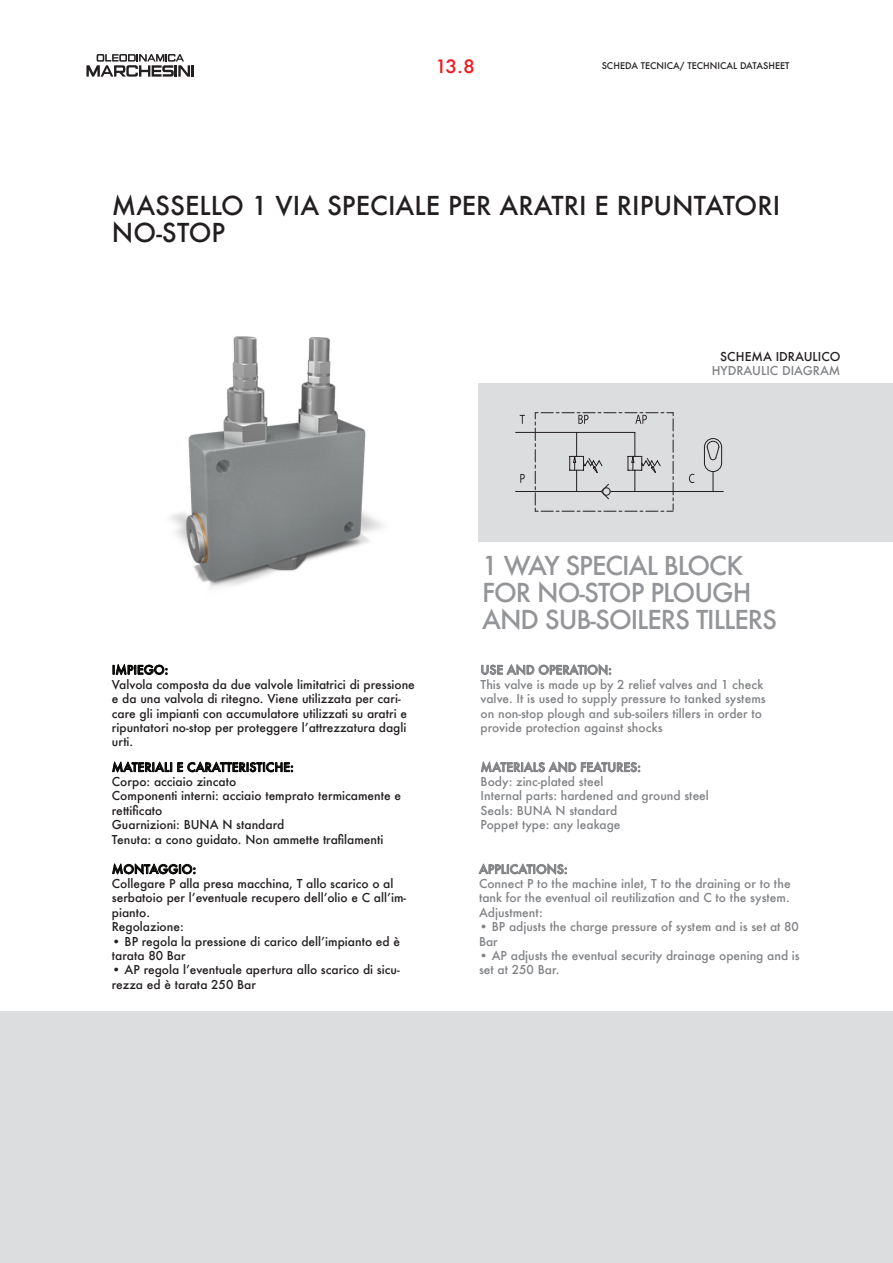
<style>
.page{position:relative;width:893px;height:1263px;background:#fff}
.page>*{position:absolute;margin:0;border:0;box-sizing:border-box;transform-origin:0 0}
.t1{font:500 25.5px "Futura";letter-spacing:-.04em;color:#939598}
.t2{font:500 25.5px "Futura";color:#231f20}
.t3{font:500 18px "Futura";color:#ee1d23;scale:1.06 1}
.t4{font:500 12px/14.4px "Futura";color:#231f20}
.t5{font:500 12px/14.4px "Futura";color:#808285}
.t6{font:500 12px "Futura";color:#040503}
.t7{font:500 9px "Futura";color:#231f20}
</style>
<div class="page">
<svg style="left:86px;top:54px;width:108px;height:23px"></svg>
<div style="left:478px;top:383px;width:415px;height:159px;background:#dcdddf"></div>
<div style="left:0;top:1011px;width:893px;height:252px;background:#dcdddf"></div>
<svg style="left:481px;top:664px;width:131px;height:12px"></svg>
<svg style="left:481px;top:761px;width:160px;height:12px"></svg>
<svg style="left:478px;top:863px;width:89px;height:12px"></svg>
<svg style="left:112px;top:863px;width:84px;height:12px"></svg>
<svg style="left:112px;top:761px;width:182px;height:12px"></svg>
<svg style="left:113px;top:664px;width:55px;height:12px"></svg>
<hr style="left:516px;top:432px;width:119px;height:1px;background:#231f20">
<hr style="left:516px;top:491px;width:85px;height:1px;background:#231f20">
<hr style="left:610px;top:491px;width:113px;height:1px;background:#231f20">
<svg style="left:520px;top:415px;width:5px;height:9px"></svg>
<svg style="left:520px;top:474px;width:5px;height:9px"></svg>
<svg style="left:535px;top:412px;width:187px;height:100px"></svg>
<img style="left:170px;top:336px;width:213px;height:252px">
<p class="t3" style="left:435px;top:54px;width:39px">13.8</p>
<p class="t7" style="left:602px;top:60px;width:189px">SCHEDA TECNICA/ TECHNICAL DATASHEET</p>
<p class="t2" style="left:112px;top:188px;width:670px">MASSELLO 1 VIA SPECIALE PER ARATRI E RIPUNTATORI</p>
<p class="t2" style="left:112px;top:215px;width:115px">NO-STOP</p>
<p class="t4" style="left:720px;top:349px;width:122px">SCHEMA IDRAULICO</p>
<p class="t5" style="left:712px;top:363px;width:130px">HYDRAULIC DIAGRAM</p>
<p class="t6" style="left:112px;top:662px;width:58px">IMPIEGO:</p>
<p class="t4" style="left:112px;top:677px;width:305px">Valvola composta da due valvole limitatrici di pressione e da una valvola di ritegno. Viene utilizzata per cari&shy;care gli impianti con accumulatore utilizzati su aratri e ripuntatori no-stop per proteggere l’attrezzatura dagli urti.</p>
<p class="t6" style="left:112px;top:759px;width:183px">MATERIALI E CARATTERISTICHE:</p>
<p class="t4" style="left:112px;top:774px;width:126px">Corpo: acciaio zincato</p>
<p class="t4" style="left:112px;top:789px;width:291px">Componenti interni: acciaio temprato termicamente e rettificato</p>
<p class="t4" style="left:112px;top:817px;width:174px">Guarnizioni: BUNA N standard</p>
<p class="t4" style="left:112px;top:832px;width:273px">Tenuta: a cono guidato. Non ammette trafilamenti</p>
<p class="t6" style="left:112px;top:861px;width:86px">MONTAGGIO:</p>
<p class="t4" style="left:112px;top:876px;width:296px">Collegare P alla presa macchina, T allo scarico o al serbatoio per l’eventuale recupero dell’olio e C all’im&shy;pianto.</p>
<p class="t4" style="left:112px;top:919px;width:73px">Regolazione:</p>
<p class="t4" style="left:112px;top:934px;width:290px">• BP regola la pressione di carico dell’impianto ed è tarata 80 Bar</p>
<p class="t4" style="left:112px;top:962px;width:289px">• AP regola l’eventuale apertura allo scarico di sicu&shy;rezza ed è tarata 250 Bar</p>
<p class="t1" style="left:482px;top:547px;width:263px">1 WAY SPECIAL BLOCK</p>
<p class="t1" style="left:482px;top:574px;width:271px">FOR NO-STOP PLOUGH</p>
<p class="t1" style="left:482px;top:601px;width:296px">AND SUB-SOILERS TILLERS</p>
<p class="t5" style="left:481px;top:662px;width:133px">USE AND OPERATION:</p>
<p class="t5" style="left:481px;top:677px;width:287px">This valve is made up by 2 relief valves and 1 check valve. It is used to supply pressure to tanked systems on non-stop plough and sub-soilers tillers in order to provide protection against shocks</p>
<p class="t5" style="left:481px;top:760px;width:162px">MATERIALS AND FEATURES:</p>
<p class="t5" style="left:481px;top:774px;width:124px">Body: zinc-plated steel</p>
<p class="t5" style="left:481px;top:789px;width:230px">Internal parts: hardened and ground steel</p>
<p class="t5" style="left:481px;top:803px;width:138px">Seals: BUNA N standard</p>
<p class="t5" style="left:481px;top:817px;width:141px">Poppet type: any leakage</p>
<p class="t5" style="left:479px;top:862px;width:90px">APPLICATIONS:</p>
<p class="t5" style="left:479px;top:876px;width:313px">Connect P to the machine inlet, T to the draining or to the tank for the eventual oil reutilization and C to the system.</p>
<p class="t5" style="left:479px;top:905px;width:65px">Adjustment:</p>
<p class="t5" style="left:479px;top:919px;width:321px">• BP adjusts the charge pressure of system and is set at 80<br>Bar</p>
<p class="t5" style="left:479px;top:948px;width:322px">• AP adjusts the eventual security drainage opening and is set at 250 Bar.</p>
</div>
